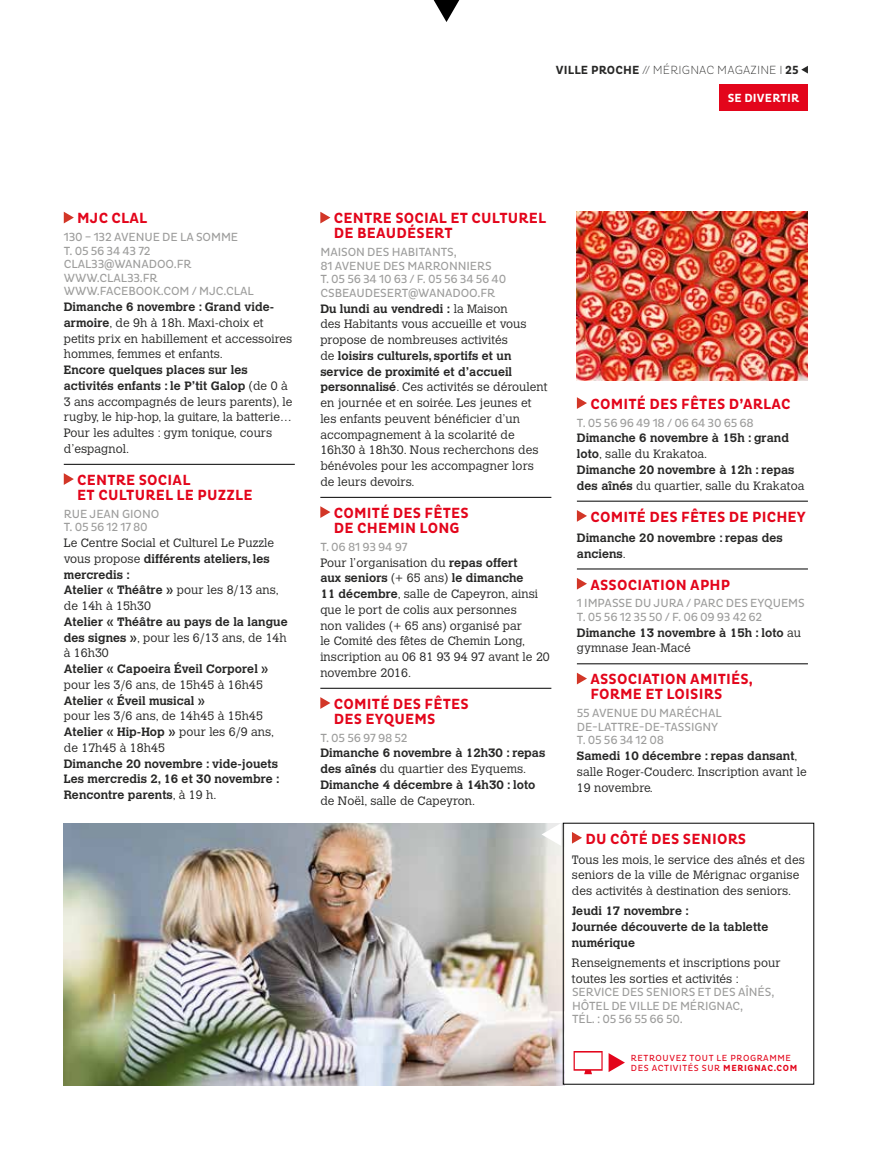
<style>
.page{position:relative;width:893px;height:1149px;background:#fff}
.page>*{position:absolute;margin:0;border:0;box-sizing:border-box;transform-origin:0 0}
.t1{font:700 15px/15px "Pluto Cond";letter-spacing:.015em;color:#e3051b}
.t2{font:300 12px/15.8px "Calvert MT Std";letter-spacing:.005em;color:#282827}
.t3{font:700 12px/15.8px "Calvert MT Std";letter-spacing:.005em;color:#282827}
.t4{font:12px/13.5px "Pluto Cond";letter-spacing:-.005em;color:#9d9d9c}
.t5{font:200 12px "Pluto Cond";letter-spacing:.015em;color:#282827}
.t6{font:700 12px "Pluto Cond";letter-spacing:.015em;color:#fff}
.t7{font:9px/10.5px "Pluto Cond";letter-spacing:.065em;color:#e3051b}
.s1{font-weight:700}
.s2{font-weight:300}
</style>
<div class="page">
<svg style="left:433px;top:0;width:27px;height:22px"></svg>
<svg style="left:801px;top:66px;width:7px;height:7px"></svg>
<div style="left:719px;top:85px;width:89px;height:26px;background:#e3051b"></div>
<hr style="left:64px;top:464px;width:231px;height:1px;background:#000">
<svg style="left:64px;top:212px;width:10px;height:11px"></svg>
<svg style="left:64px;top:473px;width:10px;height:12px"></svg>
<hr style="left:320px;top:497px;width:231px;height:1px;background:#000">
<hr style="left:320px;top:687px;width:231px;height:1px;background:#000">
<svg style="left:320px;top:212px;width:10px;height:11px"></svg>
<svg style="left:320px;top:506px;width:10px;height:12px"></svg>
<svg style="left:320px;top:697px;width:10px;height:11px"></svg>
<hr style="left:577px;top:500px;width:231px;height:1px;background:#000">
<hr style="left:577px;top:568px;width:231px;height:1px;background:#000">
<hr style="left:577px;top:663px;width:231px;height:1px;background:#000">
<svg style="left:577px;top:397px;width:10px;height:12px"></svg>
<svg style="left:577px;top:510px;width:10px;height:11px"></svg>
<svg style="left:577px;top:578px;width:10px;height:11px"></svg>
<svg style="left:577px;top:672px;width:10px;height:12px"></svg>
<img style="left:64px;top:822px;width:499px;height:262px">
<svg style="left:541px;top:822px;width:20px;height:23px"></svg>
<img style="left:577px;top:212px;width:231px;height:168px">
<svg style="left:572px;top:832px;width:10px;height:11px"></svg>
<svg style="left:609px;top:1053px;width:16px;height:18px"></svg>
<svg style="left:574px;top:1051px;width:29px;height:22px"></svg>
<p class="t5" style="left:556px;top:63px;width:244px"><span class="s1">VILLE PROCHE</span> // MÉRIGNAC MAGAZINE I <span class="s1">25</span></p>
<p class="t6" style="left:728px;top:91px;width:73px">SE DIVERTIR</p>
<p class="t1" style="left:77px;top:211px;width:72px">MJC CLAL</p>
<p class="t4" style="left:64px;top:230px;width:191px">130 – 132 AVENUE DE LA SOMME<br>T. 05 56 34 43 72<br>CLAL33@WANADOO.FR<br>WWW.CLAL33.FR<br>WWW.FACEBOOK.COM / MJC.CLAL</p>
<p class="t2" style="left:64px;top:299px;width:230px"><span class="s1">Dimanche 6 novembre : Grand vide&shy;armoire</span>, de 9h à 18h. Maxi-choix et petits prix en habillement et accessoires hommes, femmes et enfants.</p>
<p class="t2" style="left:64px;top:362px;width:230px"><span class="s1">Encore quelques places sur les activités enfants : le P’tit Galop</span> (de 0 à 3 ans accompagnés de leurs parents), le rugby, le hip-hop, la guitare, la batterie… Pour les adultes : gym tonique, cours d’espagnol.</p>
<p class="t1" style="left:77px;top:472px;width:177px">CENTRE SOCIAL<br>ET CULTUREL LE PUZZLE</p>
<p class="t4" style="left:64px;top:507px;width:97px">RUE JEAN GIONO<br>T. 05 56 12 17 80</p>
<p class="t2" style="left:64px;top:535px;width:216px">Le Centre Social et Culturel Le Puzzle vous propose <span class="s1">différents ateliers, les mercredis :<br>Atelier « Théâtre »</span> pour les 8/13 ans, de 14h à 15h30</p>
<p class="t3" style="left:64px;top:613px;width:225px;text-align:justify">Atelier « Théâtre au pays de la langue des signes »<span class="s2">, pour les 6/13 ans, de 14h à 16h30</span></p>
<p class="t3" style="left:64px;top:660px;width:206px">Atelier « Capoeira Éveil Corporel »</p>
<p class="t2" style="left:64px;top:676px;width:201px">pour les 3/6 ans, de 15h45 à 16h45</p>
<p class="t3" style="left:64px;top:692px;width:143px">Atelier « Éveil musical »</p>
<p class="t2" style="left:64px;top:708px;width:212px">pour les 3/6 ans, de 14h45 à 15h45<br><span class="s1">Atelier « Hip-Hop »</span> pour les 6/9 ans, de 17h45 à 18h45</p>
<p class="t3" style="left:64px;top:755px;width:218px">Dimanche 20 novembre : vide-jouets<br>Les mercredis 2, 16 et 30 novembre :<br>Rencontre parents<span class="s2">, à 19 h.</span></p>
<p class="t1" style="left:334px;top:211px;width:214px">CENTRE SOCIAL ET CULTUREL<br>DE BEAUDÉSERT</p>
<p class="t4" style="left:320px;top:245px;width:187px">MAISON DES HABITANTS,<br>81 AVENUE DES MARRONNIERS<br>T. 05 56 34 10 63 / F. 05 56 34 56 40<br>CSBEAUDESERT@WANADOO.FR</p>
<p class="t2" style="left:320px;top:300px;width:229px"><span class="s1">Du lundi au vendredi :</span> la Maison<br>des Habitants vous accueille et vous propose de nombreuses activités<br>de <span class="s1">loisirs culturels, sportifs et un service de proximité et d’accueil personnalisé</span>. Ces activités se déroulent en journée et en soirée. Les jeunes et les enfants peuvent bénéficier d’un accompagnement à la scolarité de 16h30 à 18h30. Nous recherchons des bénévoles pour les accompagner lors de leurs devoirs.</p>
<p class="t1" style="left:334px;top:505px;width:137px">COMITÉ DES FÊTES<br>DE CHEMIN LONG</p>
<p class="t4" style="left:320px;top:540px;width:89px">T. 06 81 93 94 97</p>
<p class="t2" style="left:320px;top:554px;width:231px">Pour l’organisation du <span class="s1">repas offert<br>aux seniors</span> (+ 65 ans) <span class="s1">le dimanche<br>11 décembre</span>, salle de Capeyron, ainsi que le port de colis aux personnes<br>non valides (+ 65 ans) organisé par<br>le Comité des fêtes de Chemin Long, inscription au 06 81 93 94 97 avant le 20 novembre 2016.</p>
<p class="t1" style="left:334px;top:696px;width:137px">COMITÉ DES FÊTES<br>DES EYQUEMS</p>
<p class="t4" style="left:320px;top:730px;width:89px">T. 05 56 97 98 52</p>
<p class="t3" style="left:320px;top:745px;width:227px">Dimanche 6 novembre à 12h30 : repas des aînés <span class="s2">du quartier des Eyquems.<br></span>Dimanche 4 décembre à 14h30 : loto</p>
<p class="t2" style="left:320px;top:792px;width:156px">de Noël, salle de Capeyron.</p>
<p class="t1" style="left:590px;top:396px;width:202px">COMITÉ DES FÊTES D’ARLAC</p>
<p class="t4" style="left:577px;top:416px;width:178px">T. 05 56 96 49 18 / 06 64 30 65 68</p>
<p class="t3" style="left:577px;top:430px;width:229px">Dimanche 6 novembre à 15h : grand loto<span class="s2">, salle du Krakatoa.<br></span>Dimanche 20 novembre à 12h : repas des aînés <span class="s2">du quartier, salle du Krakatoa</span></p>
<p class="t1" style="left:590px;top:509px;width:217px">COMITÉ DES FÊTES DE PICHEY</p>
<p class="t3" style="left:577px;top:529px;width:207px">Dimanche 20 novembre : repas des anciens<span class="s2">.</span></p>
<p class="t1" style="left:590px;top:577px;width:141px">ASSOCIATION APHP</p>
<p class="t4" style="left:577px;top:596px;width:229px">1 IMPASSE DU JURA / PARC DES EYQUEMS<br>T. 05 56 12 35 50 / F. 06 09 93 42 62</p>
<p class="t3" style="left:577px;top:624px;width:226px">Dimanche 13 novembre à 15h : loto <span class="s2">au gymnase Jean-Macé</span></p>
<p class="t1" style="left:590px;top:672px;width:164px">ASSOCIATION AMITIÉS,<br>FORME ET LOISIRS</p>
<p class="t4" style="left:577px;top:706px;width:146px">55 AVENUE DU MARÉCHAL<br>DE-LATTRE-DE-TASSIGNY<br>T. 05 56 34 12 08</p>
<p class="t2" style="left:577px;top:747px;width:231px"><span class="s1">Samedi 10 décembre : repas dansant</span>, salle Roger-Couderc. Inscription avant le<br>19 novembre.</p>
<p class="t1" style="left:585px;top:831px;width:162px">DU CÔTÉ DES SENIORS</p>
<p class="t2" style="left:572px;top:851px;width:235px">Tous les mois, le service des aînés et des seniors de la ville de Mérignac organise des activités à destination des seniors.</p>
<p class="t3" style="left:572px;top:902px;width:198px">Jeudi 17 novembre :<br>Journée découverte de la tablette numérique</p>
<p class="t2" style="left:572px;top:954px;width:210px">Renseignements et inscriptions pour toutes les sorties et activités :</p>
<p class="t4" style="left:572px;top:985px;width:204px">SERVICE DES SENIORS ET DES AÎNÉS,<br>HÔTEL DE VILLE DE MÉRIGNAC,<br>TÉL. : 05 56 55 66 50.</p>
<p class="t7" style="left:631px;top:1052px;width:168px">RETROUVEZ TOUT LE PROGRAMME<br>DES ACTIVITÉS SUR <span class="s1">MERIGNAC.COM</span></p>
</div>
